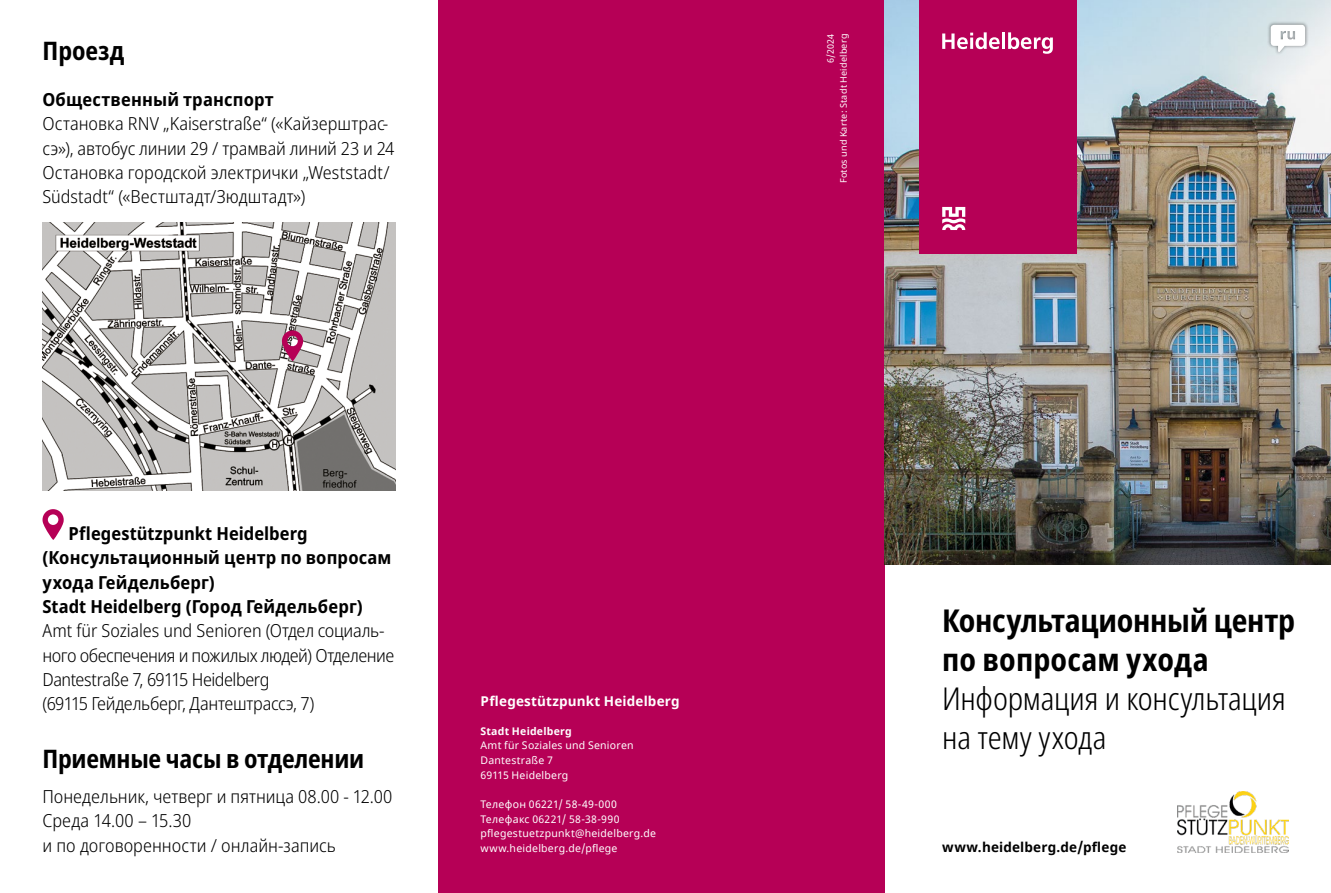
<style>
.page{position:relative;width:1331px;height:893px;background:#fff}
.page>*{position:absolute;margin:0;border:0;box-sizing:border-box;transform-origin:0 0}
.Titel_Headline_21pt_Bold_s{font:700 condensed 31.5px/39px "Noto Sans";letter-spacing:-.005em;color:#000}
._21pt_Bold_s__Titel{font:700 condensed 25.5px "Noto Sans";letter-spacing:-.01em;color:#000}
._12pt_Light_s__Fließtext_Flattersatz{font:300 semi-condensed 18px/24.3px "Noto Sans";letter-spacing:-.005em;color:#000}
._12pt_Light_s__Fließtext_Flattersatz-2{font:700 semi-condensed 18px/24.3px "Noto Sans";letter-spacing:.005em;color:#000}
._12pt_Light_s__Fließtext_Flattersatz-3{font:300 semi-condensed 18px/24.3px "Noto Sans";letter-spacing:-.025em;color:#000}
.Amt_Impressumtitel_9pt_Bold_w{font:700 13.5px "Noto Sans";letter-spacing:.01em;color:#fff}
.Titel_Domain_9pt_Bold_w{font:700 13.5px "Noto Sans";letter-spacing:.01em;color:#000}
.Adresse_Impressumtext_7pt_Regular_w{font:10.5px/14.7px "Noto Sans";letter-spacing:.025em;color:#fff}
.StadtHD_7pt_Bold_w{font:10.5px "Noto Sans";letter-spacing:.025em;color:#fff}
.StadtHD_7pt_Bold_w-2{font:700 10.5px "Noto Sans";letter-spacing:.02em;color:#fff}
._6pt_regular_w__Bildnachweis{font:9px "Noto Sans";letter-spacing:.025em;color:#fff}
.s1{font-weight:300}
</style>
<div class="page">
<div style="left:438px;top:0;width:446px;height:893px;background:#b60056"></div>
<img style="left:884px;top:0;width:447px;height:564px">
<img style="left:1178px;top:791px;width:111px;height:61px">
<svg style="left:43px;top:509px;width:21px;height:31px"></svg>
<img style="left:43px;top:223px;width:352px;height:268px">
<svg style="left:282px;top:330px;width:21px;height:31px"></svg>
<div style="left:1267px;top:22px;width:41px;height:34px;background:#000;opacity:.46"></div>
<svg style="left:1271px;top:25px;width:34px;height:27px"></svg>
<div style="left:919px;top:0;width:157px;height:253px;background:#b60056"></div>
<svg style="left:942px;top:207px;width:23px;height:23px"></svg>
<svg style="left:942px;top:32px;width:58px;height:17px"></svg>
<hr style="left:1002px;top:32px;width:3px;height:17px;background:#fff">
<svg style="left:1008px;top:32px;width:45px;height:22px"></svg>
<p class="_21pt_Bold_s__Titel" style="left:43px;top:32px;width:83px">Проезд</p>
<p class="_12pt_Light_s__Fließtext_Flattersatz-2" style="left:43px;top:88px;width:233px">Общественный транспорт</p>
<p class="_12pt_Light_s__Fließtext_Flattersatz" style="left:43px;top:112px;width:353px">Остановка RNV „Kaiserstraße“ («Кайзерштрас&shy;сэ»), автобус линии 29 / трамвай линий 23 и 24</p>
<p class="_12pt_Light_s__Fließtext_Flattersatz" style="left:43px;top:161px;width:349px">Остановка городской электрички „Weststadt/<br>Südstadt“ («Вестштадт/Зюдштадт»)</p>
<p class="_6pt_regular_w__Bildnachweis" style="left:824px;top:63px;width:31px;rotate:-90deg">6/2024</p>
<p class="_6pt_regular_w__Bildnachweis" style="left:837px;top:183px;width:151px;rotate:-90deg">Fotos und Karte: Stadt Heidelberg</p>
<p class="_12pt_Light_s__Fließtext_Flattersatz-2" style="left:43px;top:521px;width:350px;text-indent:26px">Pflegestützpunkt Heidelberg (Консультационный центр по вопросам ухода Гейдельберг)<br>Stadt Heidelberg (Город Гейдельберг)</p>
<p class="_12pt_Light_s__Fließtext_Flattersatz" style="left:43px;top:619px;width:353px">Amt für Soziales und Senioren (Отдел социаль&shy;ного обеспечения и пожилых людей) Отделение</p>
<p class="_12pt_Light_s__Fließtext_Flattersatz-3" style="left:43px;top:668px;width:273px">Dantestraße 7, 69115 Heidelberg (69115 Гейдельберг, Дантештрассэ, 7)</p>
<p class="_21pt_Bold_s__Titel" style="left:43px;top:741px;width:323px">Приемные часы в отделении</p>
<p class="_12pt_Light_s__Fließtext_Flattersatz" style="left:43px;top:785px;width:351px">Понедельник, четверг и пятница 08.00 - 12.00</p>
<p class="_12pt_Light_s__Fließtext_Flattersatz" style="left:43px;top:809px;width:150px">Среда 14.00 – 15.30</p>
<p class="_12pt_Light_s__Fließtext_Flattersatz" style="left:43px;top:834px;width:295px">и по договоренности / онлайн-запись</p>
<p class="Titel_Headline_21pt_Bold_s" style="left:942px;top:602px;width:354px">Консультационный центр по вопросам ухода<br><span class="s1">Информация и консультация на тему ухода</span></p>
<p class="Amt_Impressumtitel_9pt_Bold_w" style="left:480px;top:691px;width:201px">Pflegestützpunkt Heidelberg</p>
<p class="StadtHD_7pt_Bold_w-2" style="left:480px;top:724px;width:93px">Stadt Heidelberg</p>
<p class="StadtHD_7pt_Bold_w" style="left:480px;top:738px;width:155px">Amt für Soziales und Senioren</p>
<p class="Adresse_Impressumtext_7pt_Regular_w" style="left:480px;top:753px;width:74px">Dantestraße 7</p>
<p class="Adresse_Impressumtext_7pt_Regular_w" style="left:480px;top:768px;width:89px">69115 Heidelberg</p>
<p class="Adresse_Impressumtext_7pt_Regular_w" style="left:480px;top:797px;width:140px">Телефон 06221/ 58-49-000<br>Телефакс 06221/ 58-38-990</p>
<p class="Adresse_Impressumtext_7pt_Regular_w" style="left:480px;top:826px;width:177px">pflegestuetzpunkt@heidelberg.de</p>
<p class="Adresse_Impressumtext_7pt_Regular_w" style="left:480px;top:841px;width:138px">www.heidelberg.de/pflege</p>
<p class="Titel_Domain_9pt_Bold_w" style="left:942px;top:837px;width:186px">www.heidelberg.de/pflege</p>
</div>
